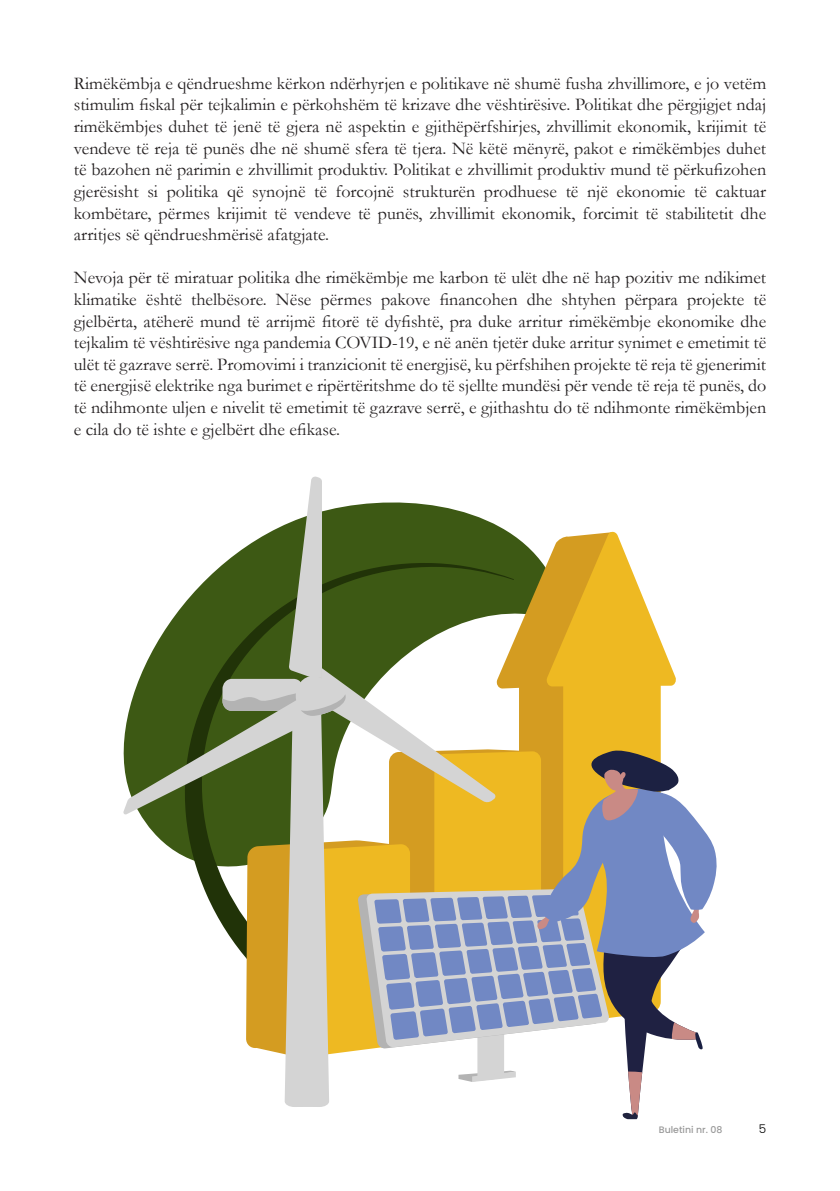
<style>
.page{position:relative;width:840px;height:1191px;background:#fff}
.page>*{position:absolute;margin:0;border:0;box-sizing:border-box;transform-origin:0 0}
.t1{font:18px/21.6px "Garamond";color:#231f20;text-align:justify}
.t2{font:300 12px "Poppins";color:#000}
.t3{font:500 9.4px "Poppins";color:#999}
</style>
<div class="page">
<svg style="left:123px;top:476px;width:594px;height:643px"></svg>
<p class="t1" style="left:74px;top:72px;width:693px">Rimëkëmbja e qëndrueshme kërkon ndërhyrjen e politikave në shumë fusha zhvillimore, e jo vetëm stimulim fiskal për tejkalimin e përkohshëm të krizave dhe vështirësive. Politikat dhe përgjigjet ndaj rimëkëmbjes duhet të jenë të gjera në aspektin e gjithëpërfshirjes, zhvillimit ekonomik, krijimit të vendeve të reja të punës dhe në shumë sfera të tjera. Në këtë mënyrë, pakot e rimëkëmbjes duhet të bazohen në parimin e zhvillimit produktiv. Politikat e zhvillimit produktiv mund të përkufizohen gjerësisht si politika që synojnë të forcojnë strukturën prodhuese të një ekonomie të caktuar kombëtare, përmes krijimit të vendeve të punës, zhvillimit ekonomik, forcimit të stabilitetit dhe arritjes së qëndrueshmërisë afatgjate.</p>
<p class="t1" style="left:74px;top:266px;width:693px">Nevoja për të miratuar politika dhe rimëkëmbje me karbon të ulët dhe në hap pozitiv me ndikimet klimatike është thelbësore. Nëse përmes pakove financohen dhe shtyhen përpara projekte të gjelbërta, atëherë mund të arrijmë fitorë të dyfishtë, pra duke arritur rimëkëmbje ekonomike dhe tejkalim të vështirësive nga pandemia COVID-19, e në anën tjetër duke arritur synimet e emetimit të ulët të gazrave serrë. Promovimi i tranzicionit të energjisë, ku përfshihen projekte të reja të gjenerimit të energjisë elektrike nga burimet e ripërtëritshme do të sjellte mundësi për vende të reja të punës, do të ndihmonte uljen e nivelit të emetimit të gazrave serrë, e gjithashtu do të ndihmonte rimëkëmbjen e cila do të ishte e gjelbërt dhe efikase.</p>
<p class="t3" style="left:658px;top:1123px;width:65px">Buletini nr. 08</p>
<p class="t2" style="left:758px;top:1121px;width:9px">5</p>
</div>
